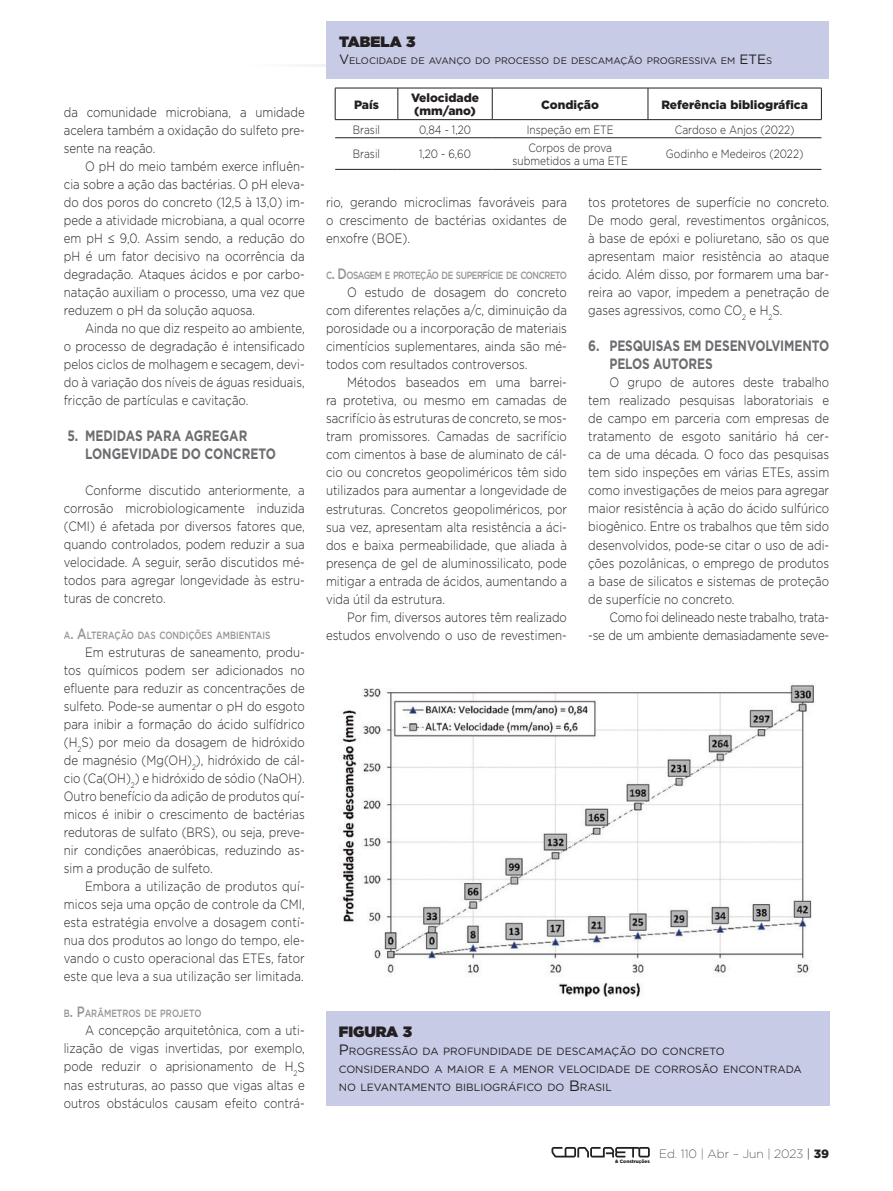
<style>
.page{position:relative;width:893px;height:1191px;background:#fff}
.page>*{position:absolute;margin:0;border:0;box-sizing:border-box;transform-origin:0 0}
.t1{font:700 15px/18px "Gotham";letter-spacing:-.01em;color:#6c6d70;scale:.8 1}
.t2{font:900 15px "Gotham";color:#231f20}
.t3{font:300 13.5px/18px "Gotham";color:#231f20;text-align:justify;scale:.85 1}
.t4{font:300 13.5px/18px "Gotham";letter-spacing:-.02em;color:#231f20;text-align:right;scale:.85 1}
.t5{font:300 12px/13.5px "Gotham";color:#231f20;text-align:center;scale:.85 1}
.t6{font:900 12px/13.5px "Gotham";color:#231f20}
.t7{font:200 12px "Gotham";color:#231f20}
.t8{font:10.5px/18px "Gotham";color:#231f20}
.t9{font:500 10.5px "Gotham";color:#939598;scale:.8 1}
.t10{font:500 10.5px "Gotham";letter-spacing:-.055em;color:#939598;scale:.8 1}
.t11{font:9.45px "Gotham";color:#231f20}
.t12{font:900 4.8px "Gotham";color:#231f20}
.s1{font-size:15px}
.s2{font-size:13.5px}
.s3{font-weight:300}
.s4{font-weight:900}
</style>
<div class="page">
<div style="left:550px;top:1145px;width:102px;height:14px;background:#fff;opacity:.81"></div>
<svg style="left:551px;top:1147px;width:99px;height:10px"></svg>
<div style="left:615px;top:1158px;width:36px;height:5px;background:#fff"></div>
<hr style="left:237px;top:64px;width:418px;height:2px;background:#6c8895">
<svg style="left:335px;top:89px;width:486px;height:80px"></svg>
<hr style="left:335px;top:137px;width:63px;height:1px;background:#231f20">
<hr style="left:398px;top:137px;width:94px;height:1px;background:#231f20">
<hr style="left:492px;top:137px;width:156px;height:1px;background:#231f20">
<hr style="left:648px;top:137px;width:173px;height:1px;background:#231f20">
<hr style="left:335px;top:169px;width:63px;height:1px;background:#231f20">
<hr style="left:398px;top:169px;width:94px;height:1px;background:#231f20">
<hr style="left:492px;top:169px;width:156px;height:1px;background:#231f20">
<hr style="left:648px;top:169px;width:173px;height:1px;background:#231f20">
<hr style="left:335px;top:88px;width:63px;height:1px;background:#231f20">
<hr style="left:335px;top:88px;width:1px;height:31px;background:#231f20">
<hr style="left:398px;top:88px;width:94px;height:1px;background:#231f20">
<hr style="left:398px;top:88px;width:1px;height:31px;background:#231f20">
<hr style="left:492px;top:88px;width:156px;height:1px;background:#231f20">
<hr style="left:492px;top:88px;width:1px;height:31px;background:#231f20">
<hr style="left:648px;top:88px;width:174px;height:1px;background:#231f20">
<hr style="left:648px;top:88px;width:1px;height:31px;background:#231f20">
<hr style="left:821px;top:88px;width:1px;height:31px;background:#231f20">
<hr style="left:335px;top:119px;width:63px;height:1px;background:#231f20">
<hr style="left:398px;top:119px;width:94px;height:1px;background:#231f20">
<hr style="left:492px;top:119px;width:156px;height:1px;background:#231f20">
<hr style="left:648px;top:119px;width:174px;height:1px;background:#231f20">
<div style="left:326px;top:21px;width:503px;height:58px;background:#c7cbe6"></div>
<div style="left:326px;top:1011px;width:503px;height:95px;background:#c7cbe6"></div>
<img style="left:341px;top:684px;width:473px;height:313px">
<p class="t3" style="left:64px;top:103px;width:285px">da comunidade microbiana, a umidade acelera também a oxidação do sulfeto pre&shy;sente na reação.</p>
<p class="t3" style="left:64px;top:157px;width:285px;text-indent:21px">O pH do meio também exerce influên&shy;cia sobre a ação das bactérias. O pH eleva&shy;do dos poros do concreto (12,5 à 13,0) im&shy;pede a atividade microbiana, a qual ocorre em pH ≤ 9,0. Assim sendo, a redução do pH é um fator decisivo na ocorrência da degradação. Ataques ácidos e por carbo&shy;natação auxiliam o processo, uma vez que reduzem o pH da solução aquosa.</p>
<p class="t3" style="left:64px;top:319px;width:285px;text-indent:21px">Ainda no que diz respeito ao ambiente, o processo de degradação é intensificado pelos ciclos de molhagem e secagem, devi&shy;do à variação dos níveis de águas residuais, fricção de partículas e cavitação.</p>
<p class="t1" style="left:85px;top:427px;width:240px;text-indent:-18px">5. MEDIDAS PARA AGREGAR<br>LONGEVIDADE DO CONCRETO</p>
<p class="t3" style="left:64px;top:481px;width:285px;text-indent:21px">Conforme discutido anteriormente, a corrosão microbiologicamente induzida (CMI) é afetada por diversos fatores que, quando controlados, podem reduzir a sua velocidade. A seguir, serão discutidos mé&shy;todos para agregar longevidade às estru&shy;turas de concreto.</p>
<p class="t9" style="left:64px;top:629px;width:260px">A<span class="s1">. A</span>LTERAÇÃO DAS CONDIÇÕES AMBIENTAIS</p>
<p class="t3" style="left:64px;top:643px;width:285px;text-indent:21px">Em estruturas de saneamento, produ&shy;tos químicos podem ser adicionados no efluente para reduzir as concentrações de sulfeto. Pode-se aumentar o pH do esgoto para inibir a formação do ácido sulfídrico (H<sub>2</sub>S) por meio da dosagem de hidróxido de magnésio (Mg(OH)<sub>2</sub>), hidróxido de cál&shy;cio (Ca(OH)<sub>2</sub>) e hidróxido de sódio (NaOH).<br>Outro benefício da adição de produtos quí&shy;micos é inibir o crescimento de bactérias redutoras de sulfato (BRS), ou seja, preve&shy;nir condições anaeróbicas, reduzindo as&shy;sim a produção de sulfeto.</p>
<p class="t3" style="left:64px;top:877px;width:285px;text-indent:21px">Embora a utilização de produtos quí&shy;micos seja uma opção de controle da CMI, esta estratégia envolve a dosagem contí&shy;nua dos produtos ao longo do tempo, ele&shy;vando o custo operacional das ETEs, fator este que leva a sua utilização ser limitada.</p>
<p class="t9" style="left:64px;top:1007px;width:174px">B<span class="s1">. P</span>ARÂMETROS DE PROJETO</p>
<p class="t3" style="left:64px;top:1021px;width:285px;text-indent:21px">A concepção arquitetônica, com a uti&shy;lização de vigas invertidas, por exemplo, pode reduzir o aprisionamento de H<sub>2</sub>S nas estruturas, ao passo que vigas altas e outros obstáculos causam efeito contrá-</p>
<p class="t2" style="left:339px;top:31px;width:78px">TABELA 3</p>
<p class="t11" style="left:339px;top:55px;width:435px"><span class="s2">V</span>ELOCIDADE DE AVANÇO DO PROCESSO DE DESCAMAÇÃO PROGRESSIVA EM <span class="s2">ETE</span>S</p>
<p class="t6" style="left:354px;top:97px;width:26px">País</p>
<p class="t6" style="left:411px;top:91px;width:70px">Velocidade (mm/ano)</p>
<p class="t6" style="left:541px;top:97px;width:59px">Condição</p>
<p class="t6" style="left:661px;top:97px;width:148px">Referência bibliográfica</p>
<p class="t5" style="left:353px;top:122px;width:33px">Brasil</p>
<p class="t5" style="left:419px;top:122px;width:63px">0,84 - 1,20</p>
<p class="t5" style="left:527px;top:122px;width:104px">Inspeção em ETE</p>
<p class="t5" style="left:675px;top:122px;width:142px">Cardoso e Anjos (2022)</p>
<p class="t5" style="left:353px;top:147px;width:33px">Brasil</p>
<p class="t5" style="left:419px;top:147px;width:63px">1,20 - 6,60</p>
<p class="t5" style="left:512px;top:140px;width:137px">Corpos de prova submetidos a uma ETE</p>
<p class="t5" style="left:666px;top:147px;width:163px">Godinho e Medeiros (2022)</p>
<p class="t3" style="left:326px;top:193px;width:285px">rio, gerando microclimas favoráveis para o crescimento de bactérias oxidantes de enxofre (BOE).</p>
<p class="t10" style="left:326px;top:269px;width:303px">C<span class="s1">. D</span>OSAGEM E PROTEÇÃO DE SUPERFÍCIE DE CONCRETO</p>
<p class="t3" style="left:326px;top:283px;width:285px;text-indent:21px">O estudo de dosagem do concreto com diferentes relações a/c, diminuição da porosidade ou a incorporação de materiais cimentícios suplementares, ainda são mé&shy;todos com resultados controversos.</p>
<p class="t3" style="left:326px;top:373px;width:285px;text-indent:21px">Métodos baseados em uma barrei&shy;ra protetiva, ou mesmo em camadas de sacrifício às estruturas de concreto, se mos&shy;tram promissores. Camadas de sacrifício com cimentos à base de aluminato de cál&shy;cio ou concretos geopoliméricos têm sido utilizados para aumentar a longevidade de estruturas. Concretos geopoliméricos, por sua vez, apresentam alta resistência a áci&shy;dos e baixa permeabilidade, que aliada à presença de gel de aluminossilicato, pode mitigar a entrada de ácidos, aumentando a vida útil da estrutura.</p>
<p class="t3" style="left:326px;top:607px;width:285px;text-align:right">Por fim, diversos autores têm realizado estudos envolvendo o uso de revestimen-</p>
<p class="t3" style="left:588px;top:193px;width:285px">tos protetores de superfície no concreto.<br>De modo geral, revestimentos orgânicos, à base de epóxi e poliuretano, são os que apresentam maior resistência ao ataque ácido. Além disso, por formarem uma bar&shy;reira ao vapor, impedem a penetração de gases agressivos, como CO<sub>2</sub> e H<sub>2</sub>S.</p>
<p class="t1" style="left:609px;top:337px;width:276px;text-indent:-21px">6. PESQUISAS EM DESENVOLVIMENTO<br>PELOS AUTORES</p>
<p class="t3" style="left:588px;top:373px;width:285px;text-indent:21px">O grupo de autores deste trabalho tem realizado pesquisas laboratoriais e de campo em parceria com empresas de tratamento de esgoto sanitário há cer&shy;ca de uma década. O foco das pesquisas tem sido inspeções em várias ETEs, assim como investigações de meios para agregar maior resistência à ação do ácido sulfúrico biogênico. Entre os trabalhos que têm sido desenvolvidos, pode-se citar o uso de adi&shy;ções pozolânicas, o emprego de produtos a base de silicatos e sistemas de proteção de superfície no concreto.</p>
<p class="t4" style="left:588px;top:607px;width:285px">Como foi delineado neste trabalho, trata-<br>-se de um ambiente demasiadamente seve-</p>
<p class="t2" style="left:339px;top:1020px;width:75px">FIGURA 3</p>
<p class="t8" style="left:339px;top:1041px;width:465px"><span class="s1">P</span>ROGRESSÃO DA PROFUND IDADE DE DESCAMAÇÃO DO CONCRETO<br>CONSIDERANDO A MAIOR E A MENOR VELOCIDADE DE CORROSÃO ENCONTRADA<br>NO LEVANTAMENTO BIBLIOGRÁFICO DO <span class="s1">B</span> RASIL</p>
<p class="t12" style="left:615px;top:1157px;width:36px">&amp; Construções</p>
<p class="t7" style="left:659px;top:1145px;width:171px">Ed. 110 | Abr – Jun | 2023 <span class="s3">|</span> <span class="s4">39</span></p>
</div>
